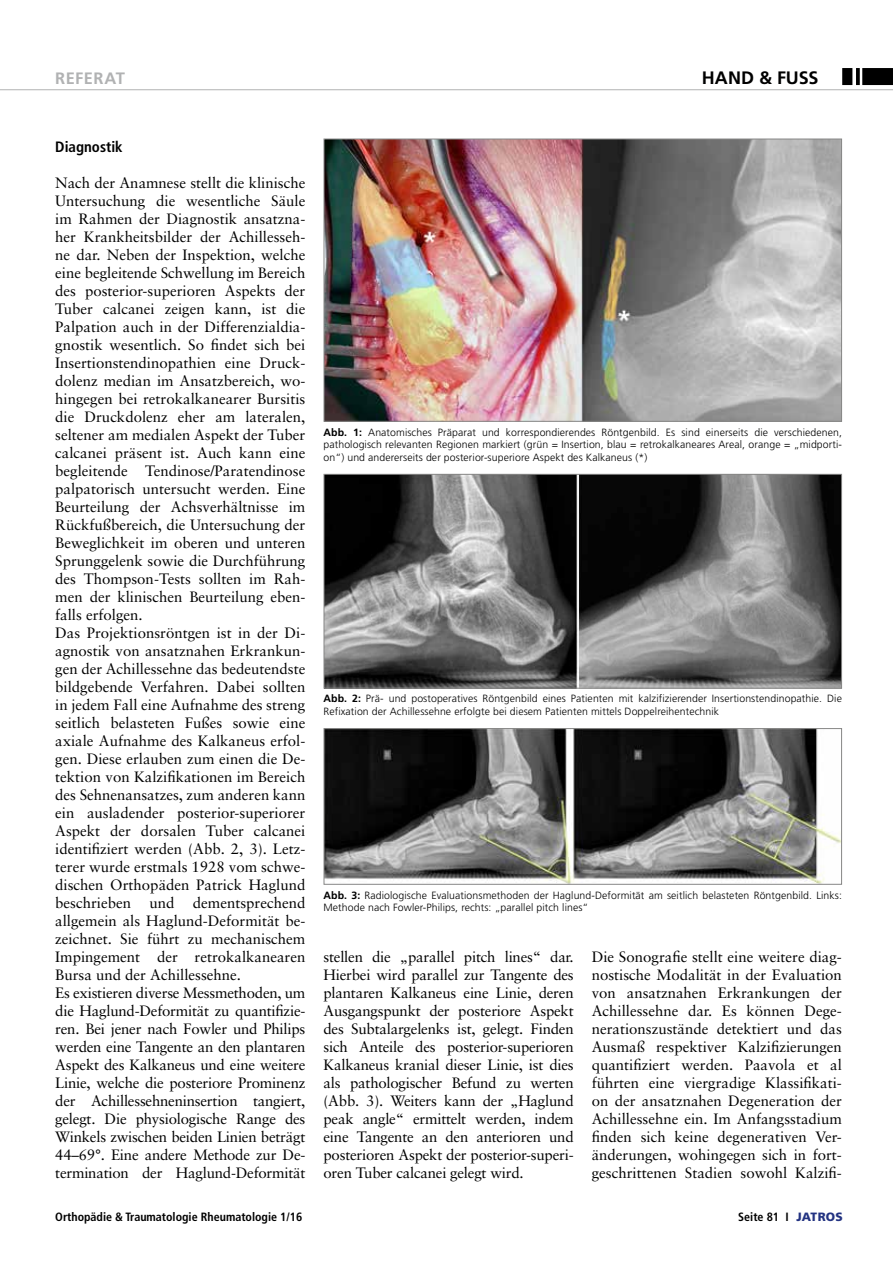
<style>
.page{position:relative;width:893px;height:1263px;background:#fff}
.page>*{position:absolute;margin:0;border:0;box-sizing:border-box;transform-origin:0 0}
.t1{font:700 18px "Frutiger LT Std";letter-spacing:-.005em;color:#000}
.t2{font:700 16.5px "Frutiger LT Std";letter-spacing:.02em;color:#b1b2b3}
.t3{font:15px/18px "Sabon";color:#000;text-align:justify}
.t4{font:700 condensed 15px "Frutiger LT Std";color:#000}
.t5{font:700 condensed 12px "Frutiger LT Std";color:#000}
.t6{font:300 10.5px/12.6px "Frutiger LT Std";letter-spacing:.01em;color:#000}
.s1{font-weight:700}
.s2{font-weight:900;font-stretch:normal;color:#233382}
</style>
<div class="page">
<hr style="left:0;top:89px;width:893px;height:1px;background:#b1b2b3">
<svg style="left:842px;top:68px;width:51px;height:17px"></svg>
<img style="left:326px;top:141px;width:514px;height:279px">
<div style="left:324px;top:139px;width:518px;height:283px;border:1px solid #878786"></div>
<img style="left:326px;top:476px;width:514px;height:210px">
<div style="left:324px;top:474px;width:518px;height:214px;border:1px solid #878786"></div>
<img style="left:326px;top:730px;width:514px;height:153px">
<div style="left:324px;top:728px;width:518px;height:157px;border:1px solid #878786"></div>
<p class="t2" style="left:55px;top:68px;width:71px">REFERAT</p>
<p class="t1" style="left:702px;top:67px;width:118px">HAND &amp; FUSS</p>
<p class="t4" style="left:55px;top:138px;width:69px">Diagnostik</p>
<p class="t3" style="left:55px;top:173px;width:252px;text-align:left">Nach der Anamnese stellt die klinische Untersuchung die wesentliche Säule im Rahmen der Diagnostik ansatzna&shy;her Krankheitsbilder der Achillesseh&shy;ne dar. Neben der Inspektion, welche eine begleitende Schwellung im Bereich des posterior-superioren Aspekts der Tuber calcanei zeigen kann, ist die Palpation auch in der Differenzialdia&shy;gnostik wesentlich. So findet sich bei Insertionstendinopathien eine Druck&shy;dolenz median im Ansatzbereich, wo&shy;hingegen bei retrokalkanearer Bursitis die Druckdolenz eher am lateralen, seltener am medialen Aspekt der Tuber calcanei präsent ist. Auch kann eine begleitende Tendinose/Paratendinose palpatorisch untersucht werden. Eine Beurteilung der Achsverhältnisse im Rückfußbereich, die Untersuchung der Beweglichkeit im oberen und unteren Sprunggelenk sowie die Durchführung des Thompson-Tests sollten im Rah&shy;men der klinischen Beurteilung eben&shy;falls erfolgen.<br>Das Projektionsröntgen ist in der Di&shy;agnostik von ansatznahen Erkrankun&shy;gen der Achillessehne das bedeutendste bildgebende Verfahren. Dabei sollten in jedem Fall eine Aufnahme des streng seitlich belasteten Fußes sowie eine axiale Aufnahme des Kalkaneus erfol&shy;gen. Diese erlauben zum einen die De&shy;tektion von Kalzifikationen im Bereich des Sehnenansatzes, zum anderen kann ein ausladender posterior-superiorer Aspekt der dorsalen Tuber calcanei identifiziert werden (Abb. 2, 3). Letz&shy;terer wurde erstmals 1928 vom schwe&shy;dischen Orthopäden Patrick Haglund beschrieben und dementsprechend allgemein als Haglund-Deformität be&shy;zeichnet. Sie führt zu mechanischem Impingement der retrokalkanearen Bursa und der Achillessehne.<br>Es existieren diverse Messmethoden, um die Haglund-Deformität zu quantifizie&shy;ren. Bei jener nach Fowler und Philips werden eine Tangente an den plantaren Aspekt des Kalkaneus und eine weitere Linie, welche die posteriore Prominenz der Achillessehneninsertion tangiert, gelegt. Die physiologische Range des Winkels zwischen beiden Linien beträgt 44–69°. Eine andere Methode zur De&shy;termination der Haglund-Deformität</p>
<p class="t6" style="left:324px;top:426px;width:520px;text-align:justify"><span class="s1">Abb. 1:</span> Anatomisches Präparat und korrespondierendes Röntgenbild. Es sind einerseits die verschiedenen, pathologisch relevanten Regionen markiert (grün = Insertion, blau = retrokalkaneares Areal, orange = „midporti&shy;on“) und andererseits der posterior-superiore Aspekt des Kalkaneus (*)</p>
<p class="t6" style="left:324px;top:693px;width:520px"><span class="s1">Abb. 2:</span> Prä- und postoperatives Röntgenbild eines Patienten mit kalzifizierender Insertionstendinopathie. Die<br>Refixation der Achillessehne erfolgte bei diesem Patienten mittels Doppelreihentechnik</p>
<p class="t6" style="left:324px;top:889px;width:520px"><span class="s1">Abb. 3:</span> Radiologische Evaluationsmethoden der Haglund-Deformität am seitlich belasteten Röntgenbild. Links:<br>Methode nach Fowler-Philips, rechts: „parallel pitch lines“</p>
<p class="t3" style="left:324px;top:947px;width:252px">stellen die „parallel pitch lines“ dar.<br>Hierbei wird parallel zur Tangente des plantaren Kalkaneus eine Linie, deren Ausgangspunkt der posteriore Aspekt des Subtalargelenks ist, gelegt. Finden sich Anteile des posterior-superioren Kalkaneus kranial dieser Linie, ist dies als pathologischer Befund zu werten (Abb. 3). Weiters kann der „Haglund peak angle“ ermittelt werden, indem eine Tangente an den anterioren und posterioren Aspekt der posterior-superi&shy;oren Tuber calcanei gelegt wird.</p>
<p class="t3" style="left:592px;top:947px;width:252px">Die Sonografie stellt eine weitere diag&shy;nostische Modalität in der Evaluation von ansatznahen Erkrankungen der Achillessehne dar. Es können Dege&shy;nerationszustände detektiert und das Ausmaß respektiver Kalzifizierungen quantifiziert werden. Paavola et al führten eine viergradige Klassifikati&shy;on der ansatznahen Degeneration der Achillessehne ein. Im Anfangsstadium finden sich keine degenerativen Ver&shy;änderungen, wohingegen sich in fort&shy;geschrittenen Stadien sowohl Kalzifi-</p>
<p class="t5" style="left:55px;top:1210px;width:249px">Orthopädie &amp; Traumatologie Rheumatologie 1/16</p>
<p class="t5" style="left:738px;top:1210px;width:106px">Seite 81 I <span class="s2">JATROS</span></p>
</div>
